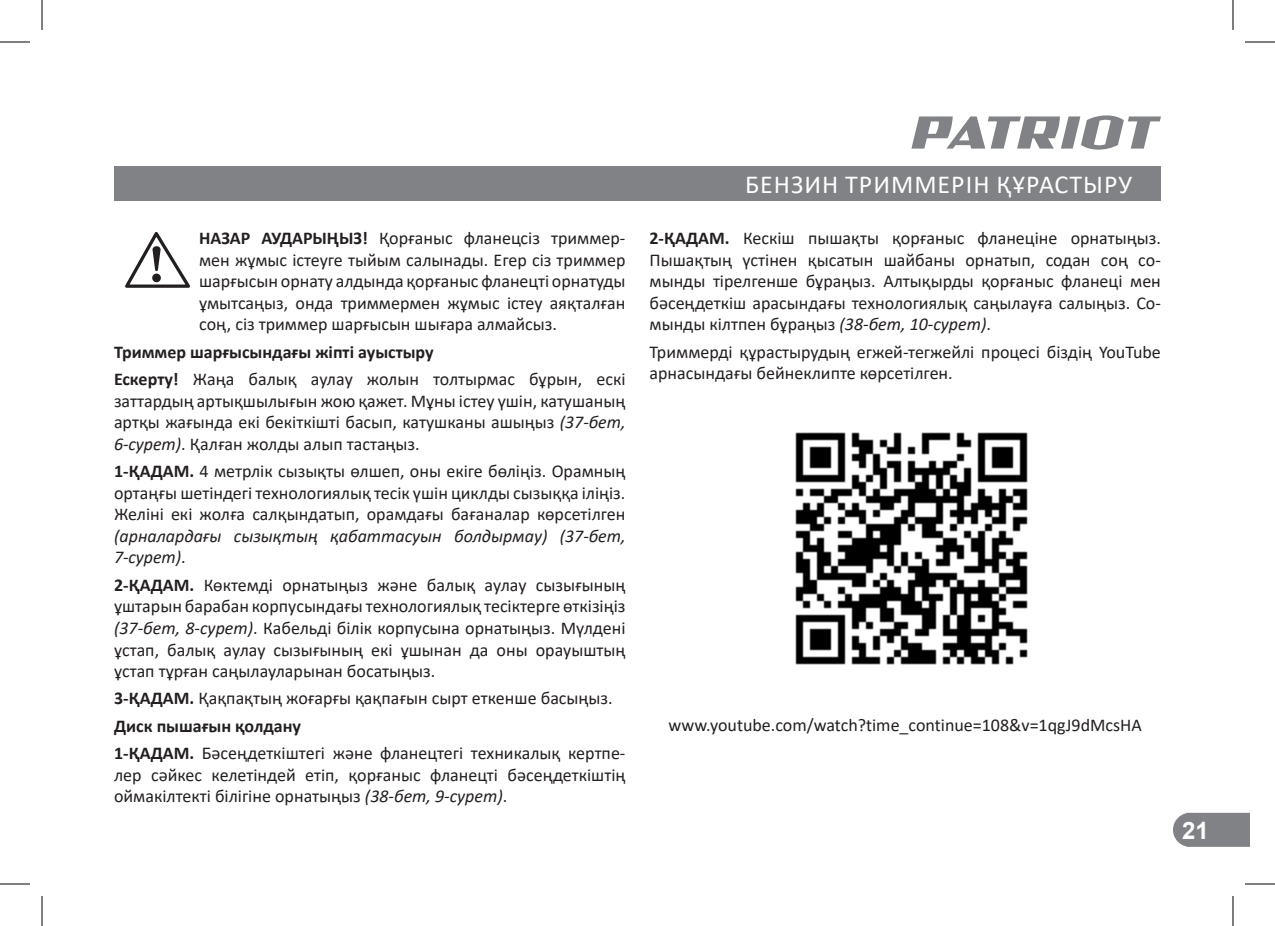
<style>
.page{position:relative;width:1275px;height:926px;background:#fff}
.page>*{position:absolute;margin:0;border:0;box-sizing:border-box;transform-origin:0 0}
.t1{font:26px "Calibri";letter-spacing:.04em;color:#fff}
.t2{font:700 24px "Arial";color:#fff}
.Текст_без_отступа{font:18px/21.6px "Calibri";color:#231f20;text-align:justify}
.t3{font:700 18px "Calibri";color:#231f20}
.s1{font-weight:700}
.s2{font-style:italic}
</style>
<div class="page">
<svg style="left:1173px;top:813px;width:77px;height:34px;background:#86888b"></svg>
<svg style="left:911px;top:115px;width:250px;height:35px"></svg>
<div style="left:114px;top:166px;width:1047px;height:34px;background:#808285"></div>
<svg style="left:125px;top:232px;width:65px;height:56px"></svg>
<img style="left:795px;top:432px;width:233px;height:233px">
<hr style="left:0;top:42px;width:30px;height:1px;background:#000">
<hr style="left:1245px;top:42px;width:30px;height:1px;background:#000">
<hr style="left:0;top:884px;width:30px;height:1px;background:#000">
<hr style="left:1245px;top:884px;width:30px;height:1px;background:#000">
<hr style="left:42px;top:0;width:1px;height:30px;background:#000">
<hr style="left:42px;top:896px;width:1px;height:30px;background:#000">
<hr style="left:1232px;top:0;width:1px;height:30px;background:#000">
<hr style="left:1232px;top:896px;width:1px;height:30px;background:#000">
<p class="Текст_без_отступа" style="left:199px;top:227px;width:428px"><span class="s1">НАЗАР АУДАРЫҢЫЗ!</span> Қорғаныс фланецсіз триммер&shy;мен жұмыс істеуге тыйым салынады. Егер сіз триммер шарғысын орнату алдында қорғаныс фланецті орнатуды ұмытсаңыз, онда триммермен жұмыс істеу аяқталған соң, сіз триммер шарғысын шығара алмайсыз.</p>
<p class="t3" style="left:114px;top:339px;width:321px">Триммер шарғысындағы жіпті ауыстыру</p>
<p class="Текст_без_отступа" style="left:114px;top:368px;width:513px"><span class="s1">Ескерту!</span> Жаңа балық аулау жолын толтырмас бұрын, ескі заттардың артықшылығын жою қажет. Мұны істеу үшін, катушаның артқы жағында екі бекіткішті басып, катушканы ашыңыз <span class="s2">(37-бет, 6-сурет)</span>. Қалған жолды алып тастаңыз.</p>
<p class="Текст_без_отступа" style="left:114px;top:460px;width:513px"><span class="s1">1-ҚАДАМ.</span> 4 метрлік сызықты өлшеп, оны екіге бөліңіз. Орамның ортаңғы шетіндегі технологиялық тесік үшін циклды сызыққа іліңіз.<br>Желіні екі жолға салқындатып, орамдағы бағаналар көрсетілген <span class="s2">(арналардағы сызықтың қабаттасуын болдырмау) (37-бет, 7-сурет)</span>.</p>
<p class="Текст_без_отступа" style="left:114px;top:573px;width:513px"><span class="s1">2-ҚАДАМ.</span> Көктемді орнатыңыз және балық аулау сызығының ұштарын барабан корпусындағы технологиялық тесіктерге өткізіңіз <span class="s2">(37-бет, 8-сурет)</span>. Кабельді білік корпусына орнатыңыз. Мүлдені ұстап, балық аулау сызығының екі ұшынан да оны орауыштың ұстап тұрған саңылауларынан босатыңыз.</p>
<p class="Текст_без_отступа" style="left:114px;top:687px;width:500px"><span class="s1">3-ҚАДАМ.</span> Қақпақтың жоғарғы қақпағын сырт еткенше басыңыз.</p>
<p class="t3" style="left:114px;top:713px;width:189px">Диск пышағын қолдану</p>
<p class="Текст_без_отступа" style="left:114px;top:742px;width:513px"><span class="s1">1-ҚАДАМ.</span> Бәсеңдеткіштегі және фланецтегі техникалық кертпе&shy;лер сәйкес келетіндей етіп, қорғаныс фланецті бәсеңдеткіштің оймакілтекті білігіне орнатыңыз <span class="s2">(38-бет, 9-сурет)</span>.</p>
<p class="t1" style="left:745px;top:166px;width:388px">БЕНЗИН ТРИММЕРІН ҚҰРАСТЫРУ</p>
<p class="Текст_без_отступа" style="left:649px;top:227px;width:513px"><span class="s1">2-ҚАДАМ.</span> Кескіш пышақты қорғаныс фланеціне орнатыңыз.<br>Пышақтың үстінен қысатын шайбаны орнатып, содан соң со&shy;мынды тірелгенше бұраңыз. Алтықырды қорғаныс фланеці мен бәсеңдеткіш арасындағы технологиялық саңылауға салыңыз. Со&shy;мынды кілтпен бұраңыз <span class="s2">(38-бет, 10-сурет)</span>.</p>
<p class="Текст_без_отступа" style="left:649px;top:340px;width:513px">Триммерді құрастырудың егжей-тегжейлі процесі біздің YouTube арнасындағы бейнеклипте көрсетілген.</p>
<p class="Текст_без_отступа" style="left:668px;top:713px;width:474px">www.youtube.com/watch?time_continue=108&amp;v=1qgJ9dMcsHA</p>
<h2 class="t2" style="left:1182px;top:813px;width:28px">21</h2>
</div>
